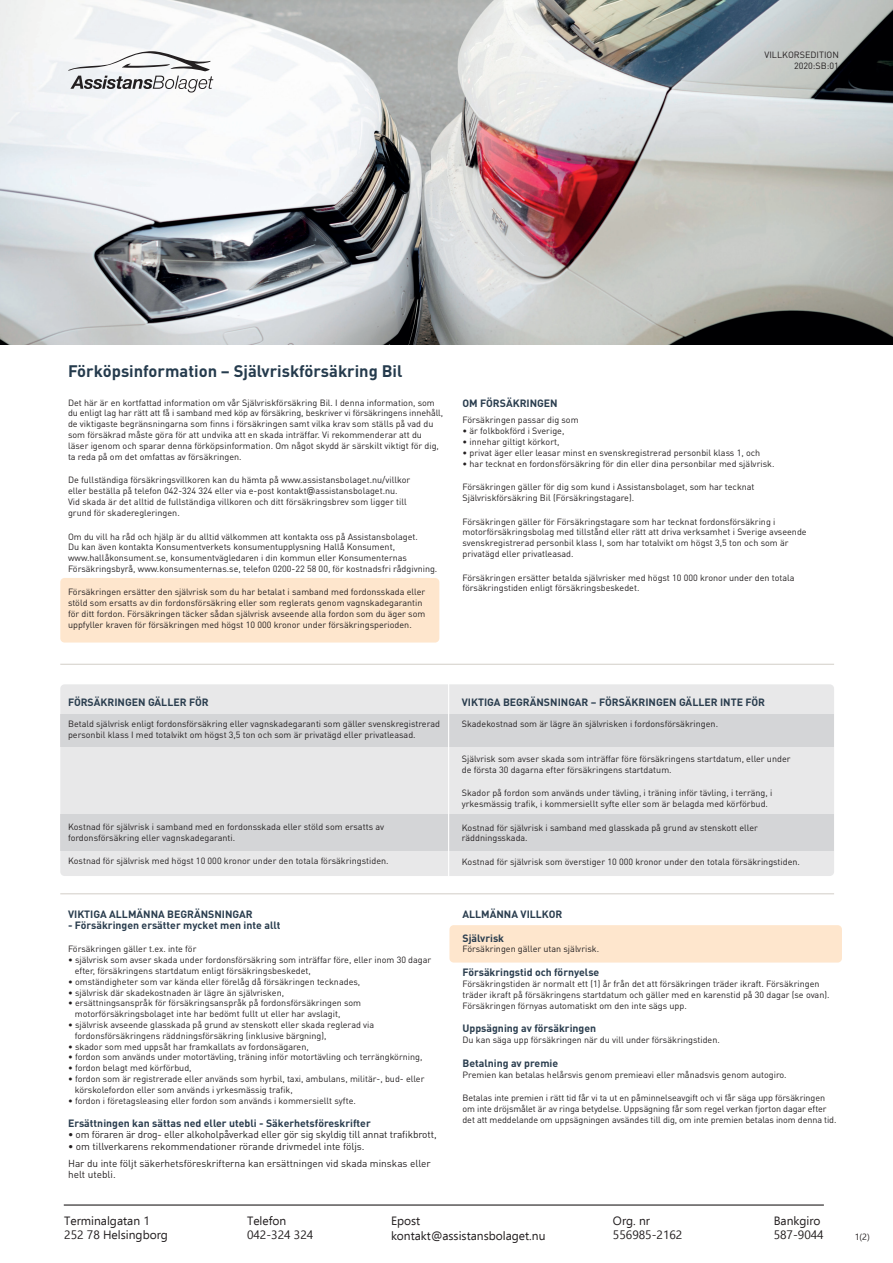
<style>
.page{position:relative;width:893px;height:1263px;background:#fff}
.page>*{position:absolute;margin:0;border:0;box-sizing:border-box;transform-origin:0 0}
.t1{font:700 16.5px "DIN Pro";color:#253b4d}
.t2{font:12px/14.4px "Ebrima";color:#231f20}
.t3{font:700 10.5px "DIN Pro";color:#2a3d4e}
.t4{font:10.05px/17.2px "DIN Pro";color:#231f20}
.t5{font:9px/10.8px "DIN Pro";color:#231f20}
.t6{font:9px "Ebrima";color:#231f20}
.s1{font-family:"Verdana Pro"}
</style>
<div class="page">
<div style="left:449px;top:925px;width:393px;height:37px;background:#fee6cd;border-radius:4px"></div>
<img style="left:0;top:0;width:893px;height:344px">
<div style="left:60px;top:684px;width:774px;height:192px;background:#e8e8e9;border-radius:4px"></div>
<div style="left:60px;top:714px;width:774px;height:33px;background:#d4d5d7"></div>
<div style="left:60px;top:815px;width:774px;height:36px;background:#d4d5d7"></div>
<div style="left:60px;top:578px;width:379px;height:64px;background:#fee6cd;border-radius:4px"></div>
<svg style="left:68px;top:51px;width:145px;height:42px"></svg>
<hr style="left:60px;top:664px;width:774px;height:1px;background:#d2cec7">
<hr style="left:60px;top:893px;width:774px;height:1px;background:#d2cec7">
<hr style="left:64px;top:1204px;width:760px;height:1px;background:#231f20">
<hr style="left:448px;top:679px;width:1px;height:205px;background:#fff">
<p class="t5" style="left:764px;top:49px;width:76px;text-align:right">VILLKORSEDITION<br>2020:SB:01</p>
<h1 class="t1" style="left:68px;top:360px;width:336px">Förköpsinformation – Självriskförsäkring Bil</h1>
<p class="t5" style="left:68px;top:396px;width:377px">Det här är en kortfattad information om vår Självriskförsäkring Bil. I denna information, som du enligt lag har rätt att få i samband med köp av försäkring, beskriver vi försäkringens innehåll, de viktigaste begränsningarna som finns i försäkringen samt vilka krav som ställs på vad du som försäkrad måste göra för att undvika att en skada inträffar. Vi rekommenderar att du läser igenom och sparar denna förköpsinformation. Om något skydd är särskilt viktigt för dig, ta reda på om det omfattas av försäkringen.</p>
<p class="t5" style="left:68px;top:474px;width:344px">De fullständiga försäkringsvillkoren kan du hämta på www.assistansbolaget.nu/villkor eller beställa på telefon 042-324 324 eller via e-post kontakt<span class="s1">@</span>assistansbolaget.nu.<br>Vid skada är det alltid de fullständiga villkoren och ditt försäkringsbrev som ligger till grund för skaderegleringen.</p>
<p class="t5" style="left:68px;top:530px;width:371px">Om du vill ha råd och hjälp är du alltid välkommen att kontakta oss på Assistansbolaget.<br>Du kan även kontakta Konsumentverkets konsumentupplysning Hallå Konsument, www.hallåkonsument.se, konsumentvägledaren i din kommun eller Konsumenternas Försäkringsbyrå, www.konsumenternas.se, telefon 0200-22 58 00, för kostnadsfri rådgivning.</p>
<p class="t5" style="left:68px;top:586px;width:359px">Försäkringen ersätter den självrisk som du har betalat i samband med fordonsskada eller stöld som ersatts av din fordonsförsäkring eller som reglerats genom vagnskadegarantin för ditt fordon. Försäkringen täcker sådan självrisk avseende alla fordon som du äger som uppfyller kraven för försäkringen med högst 10 000 kronor under försäkringsperioden.</p>
<p class="t3" style="left:462px;top:396px;width:97px">OM FÖRSÄKRINGEN</p>
<p class="t5" style="left:462px;top:414px;width:118px">Försäkringen passar dig som</p>
<p class="t5" style="left:462px;top:425px;width:103px">• är folkbokförd i Sverige,</p>
<p class="t5" style="left:462px;top:436px;width:99px">• innehar giltigt körkort,</p>
<p class="t5" style="left:462px;top:447px;width:299px">• privat äger eller leasar minst en svenskregistrerad personbil klass 1, och</p>
<p class="t5" style="left:462px;top:458px;width:313px">• har tecknat en fordonsförsäkring för din eller dina personbilar med självrisk.</p>
<p class="t5" style="left:462px;top:481px;width:294px">Försäkringen gäller för dig som kund i Assistansbolaget, som har tecknat<br>Självriskförsäkring Bil (Försäkringstagare).</p>
<p class="t5" style="left:462px;top:516px;width:346px">Försäkringen gäller för Försäkringstagare som har tecknat fordonsförsäkring i motorförsäkringsbolag med tillstånd eller rätt att driva verksamhet i Sverige avseende svenskregistrerad personbil klass I, som har totalvikt om högst 3,5 ton och som är privatägd eller privatleasad.</p>
<p class="t5" style="left:462px;top:571px;width:334px">Försäkringen ersätter betalda självrisker med högst 10 000 kronor under den totala försäkringstiden enligt försäkringsbeskedet.</p>
<p class="t3" style="left:68px;top:695px;width:142px">FÖRSÄKRINGEN GÄLLER FÖR</p>
<p class="t5" style="left:68px;top:718px;width:374px">Betald självrisk enligt fordonsförsäkring eller vagnskadegaranti som gäller svenskregistrerad personbil klass I med totalvikt om högst 3,5 ton och som är privatägd eller privatleasad.</p>
<p class="t5" style="left:68px;top:821px;width:318px">Kostnad för självrisk i samband med en fordonsskada eller stöld som ersatts av fordonsförsäkring eller vagnskadegaranti.</p>
<p class="t5" style="left:68px;top:855px;width:322px">Kostnad för självrisk med högst 10 000 kronor under den totala försäkringstiden.</p>
<p class="t3" style="left:68px;top:907px;width:186px">VIKTIGA ALLMÄNNA BEGRÄNSNINGAR</p>
<p class="t3" style="left:68px;top:918px;width:214px">- Försäkringen ersätter mycket men inte allt</p>
<p class="t5" style="left:68px;top:943px;width:130px">Försäkringen gäller t.ex. inte för</p>
<p class="t5" style="left:75px;top:954px;width:358px;text-indent:-7px">• självrisk som avser skada under fordonsförsäkring som inträffar före, eller inom 30 dagar efter, försäkringens startdatum enligt försäkringsbeskedet,</p>
<p class="t5" style="left:68px;top:976px;width:294px">• omständigheter som var kända eller förelåg då försäkringen tecknades,</p>
<p class="t5" style="left:68px;top:986px;width:218px">• självrisk där skadekostnaden är lägre än självrisken,</p>
<p class="t5" style="left:75px;top:997px;width:288px;text-indent:-7px">• ersättningsanspråk för försäkringsanspråk på fordonsförsäkringen som motorförsäkringsbolaget inte har bedömt fullt ut eller har avslagit,</p>
<p class="t5" style="left:75px;top:1019px;width:301px;text-indent:-7px">• självrisk avseende glasskada på grund av stenskott eller skada reglerad via fordonsförsäkringens räddningsförsäkring (inklusive bärgning),</p>
<p class="t5" style="left:68px;top:1040px;width:242px">• skador som med uppsåt har framkallats av fordonsägaren,</p>
<p class="t5" style="left:68px;top:1051px;width:356px">• fordon som används under motortävling, träning inför motortävling och terrängkörning,</p>
<p class="t5" style="left:68px;top:1062px;width:125px">• fordon belagt med körförbud,</p>
<p class="t5" style="left:75px;top:1073px;width:351px;text-indent:-7px">• fordon som är registrerade eller används som hyrbil, taxi, ambulans, militär-, bud- eller körskolefordon eller som används i yrkesmässig trafik,</p>
<p class="t5" style="left:68px;top:1094px;width:289px">• fordon i företagsleasing eller fordon som används i kommersiellt syfte.</p>
<p class="t3" style="left:68px;top:1116px;width:304px">Ersättningen kan sättas ned eller utebli - Säkerhetsföreskrifter</p>
<p class="t4" style="left:68px;top:1126px;width:370px">• om föraren är drog- eller alkoholpåverkad eller gör sig skyldig till annat trafikbrott,</p>
<p class="t4" style="left:68px;top:1137px;width:364px">• om tillverkarens rekommendationer rörande drivmedel inte följs.<br>Har du inte följt säkerhetsföreskrifterna kan ersättningen vid skada minskas eller</p>
<p class="t4" style="left:68px;top:1165px;width:49px">helt utebli.</p>
<p class="t3" style="left:462px;top:695px;width:305px">VIKTIGA BEGRÄNSNINGAR – FÖRSÄKRINGEN GÄLLER INTE FÖR</p>
<p class="t5" style="left:462px;top:718px;width:258px">Skadekostnad som är lägre än självrisken i fordonsförsäkringen.</p>
<p class="t5" style="left:462px;top:753px;width:330px">Självrisk som avser skada som inträffar före försäkringens startdatum, eller under de första 30 dagarna efter försäkringens startdatum.</p>
<p class="t5" style="left:462px;top:787px;width:312px">Skador på fordon som används under tävling, i träning inför tävling, i terräng, i yrkesmässig trafik, i kommersiellt syfte eller som är belagda med körförbud.</p>
<p class="t5" style="left:462px;top:821px;width:298px">Kostnad för självrisk i samband med glasskada på grund av stenskott eller räddningsskada.</p>
<p class="t5" style="left:462px;top:856px;width:340px">Kostnad för självrisk som överstiger 10 000 kronor under den totala försäkringstiden.</p>
<p class="t3" style="left:462px;top:907px;width:101px">ALLMÄNNA VILLKOR</p>
<p class="t3" style="left:462px;top:931px;width:43px">Självrisk</p>
<p class="t5" style="left:462px;top:943px;width:138px">Försäkringen gäller utan självrisk.</p>
<p class="t3" style="left:462px;top:965px;width:138px">Försäkringstid och förnyelse</p>
<p class="t5" style="left:462px;top:978px;width:368px">Försäkringstiden är normalt ett (1) år från det att försäkringen träder ikraft. Försäkringen träder ikraft på försäkringens startdatum och gäller med en karenstid på 30 dagar (se ovan).<br>Försäkringen förnyas automatiskt om den inte sägs upp.</p>
<p class="t3" style="left:462px;top:1021px;width:135px">Uppsägning av försäkringen</p>
<p class="t5" style="left:462px;top:1034px;width:259px">Du kan säga upp försäkringen när du vill under försäkringstiden.</p>
<p class="t3" style="left:462px;top:1056px;width:97px">Betalning av premie</p>
<p class="t5" style="left:462px;top:1068px;width:326px">Premien kan betalas helårsvis genom premieavi eller månadsvis genom autogiro.</p>
<p class="t5" style="left:462px;top:1092px;width:375px">Betalas inte premien i rätt tid får vi ta ut en påminnelseavgift och vi får säga upp försäkringen om inte dröjsmålet är av ringa betydelse. Uppsägning får som regel verkan fjorton dagar efter det att meddelande om uppsägningen avsändes till dig, om inte premien betalas inom denna tid.</p>
<h2 class="t2" style="left:64px;top:1213px;width:105px">Terminalgatan 1<br>252 78 Helsingborg</h2>
<h2 class="t2" style="left:247px;top:1213px;width:68px">Telefon<br>042-324 324</h2>
<h2 class="t2" style="left:391px;top:1214px;width:156px">Epost kontakt@assistansbolaget.nu</h2>
<h2 class="t2" style="left:613px;top:1213px;width:71px">Org. nr<br>556985-2162</h2>
<h2 class="t2" style="left:774px;top:1213px;width:52px">Bankgiro<br>587-9044</h2>
<p class="t6" style="left:855px;top:1230px;width:17px">1(2)</p>
</div>
